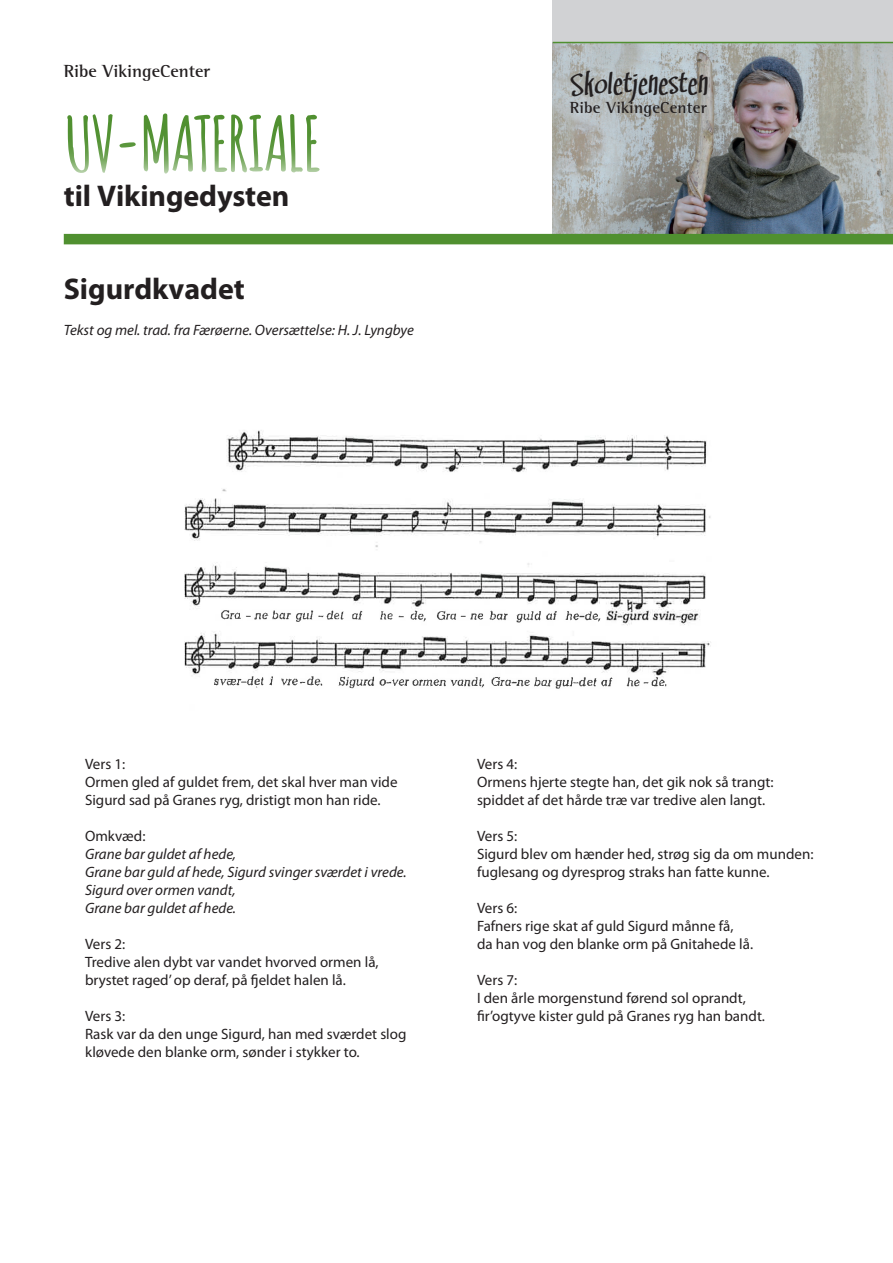
<style>
.page{position:relative;width:893px;height:1263px;background:#fff}
.page>*{position:absolute;margin:0;border:0;box-sizing:border-box;transform-origin:0 0}
.t1{font:700 75px "Amatic";color:#509030}
.t2{font:37.5px "Swing Set BB";color:#231f20}
.t3{font:700 30px "Myriad Pro";color:#231f20}
.t4{font:700 18px "Rotis Semi Serif 65";color:#231f20}
.t5{font:700 16.5px "Rotis Semi Serif 65";letter-spacing:.01em;color:#231f20}
.t6{font:15px "Myriad Pro";color:#231f20}
.t7{font:italic 15px "Myriad Pro";color:#231f20}
</style>
<div class="page">
<div style="left:553px;top:0;width:340px;height:239px;background:#d1d2d4"></div>
<img style="left:553px;top:43px;width:340px;height:191px">
<div style="left:64px;top:234px;width:829px;height:10px;background:#509030"></div>
<hr style="left:553px;top:42px;width:340px;height:1px;background:#509030">
<img style="left:184px;top:430px;width:527px;height:259px">
<p class="t4" style="left:64px;top:60px;width:148px">Ribe VikingeCenter</p>
<h1 class="t1" style="left:66px;top:90px;width:256px">UV-MATERIALE</h1>
<p class="t3" style="left:64px;top:176px;width:227px">til Vikingedysten</p>
<p class="t3" style="left:64px;top:269px;width:183px">Sigurdkvadet</p>
<p class="t7" style="left:64px;top:321px;width:352px">Tekst og mel. trad. fra Færøerne. Oversættelse: H. J. Lyngbye</p>
<p class="t2" style="left:570px;top:68px;width:140px">Skoletjenesten</p>
<p class="t5" style="left:570px;top:98px;width:139px">Ribe VikingeCenter</p>
<p class="t6" style="left:85px;top:755px;width:42px">Vers 1:</p>
<p class="t6" style="left:85px;top:773px;width:314px">Ormen gled af guldet frem, det skal hver man vide</p>
<p class="t6" style="left:85px;top:791px;width:297px">Sigurd sad på Granes ryg, dristigt mon han ride.</p>
<p class="t6" style="left:85px;top:827px;width:62px">Omkvæd:</p>
<p class="t7" style="left:85px;top:845px;width:153px">Grane bar guldet af hede,</p>
<p class="t7" style="left:85px;top:863px;width:323px">Grane bar guld af hede, Sigurd svinger sværdet i vrede.</p>
<p class="t7" style="left:85px;top:881px;width:152px">Sigurd over ormen vandt,</p>
<p class="t7" style="left:85px;top:899px;width:153px">Grane bar guldet af hede.</p>
<p class="t6" style="left:85px;top:935px;width:42px">Vers 2:</p>
<p class="t6" style="left:85px;top:953px;width:295px">Tredive alen dybt var vandet hvorved ormen lå,</p>
<p class="t6" style="left:85px;top:971px;width:262px">brystet raged’ op deraf, på fjeldet halen lå.</p>
<p class="t6" style="left:85px;top:1007px;width:42px">Vers 3:</p>
<p class="t6" style="left:85px;top:1025px;width:323px">Rask var da den unge Sigurd, han med sværdet slog</p>
<p class="t6" style="left:85px;top:1043px;width:276px">kløvede den blanke orm, sønder i stykker to.</p>
<p class="t6" style="left:477px;top:755px;width:42px">Vers 4:</p>
<p class="t6" style="left:477px;top:773px;width:298px">Ormens hjerte stegte han, det gik nok så trangt:</p>
<p class="t6" style="left:477px;top:791px;width:290px">spiddet af det hårde træ var tredive alen langt.</p>
<p class="t6" style="left:477px;top:827px;width:42px">Vers 5:</p>
<p class="t6" style="left:477px;top:845px;width:338px">Sigurd blev om hænder hed, strøg sig da om munden:</p>
<p class="t6" style="left:477px;top:863px;width:294px">fuglesang og dyresprog straks han fatte kunne.</p>
<p class="t6" style="left:477px;top:899px;width:42px">Vers 6:</p>
<p class="t6" style="left:477px;top:917px;width:258px">Fafners rige skat af guld Sigurd månne få,</p>
<p class="t6" style="left:477px;top:935px;width:278px">da han vog den blanke orm på Gnitahede lå.</p>
<p class="t6" style="left:477px;top:971px;width:42px">Vers 7:</p>
<p class="t6" style="left:477px;top:989px;width:270px">I den årle morgenstund førend sol oprandt,</p>
<p class="t6" style="left:477px;top:1007px;width:289px">fir’ogtyve kister guld på Granes ryg han bandt.</p>
</div>
